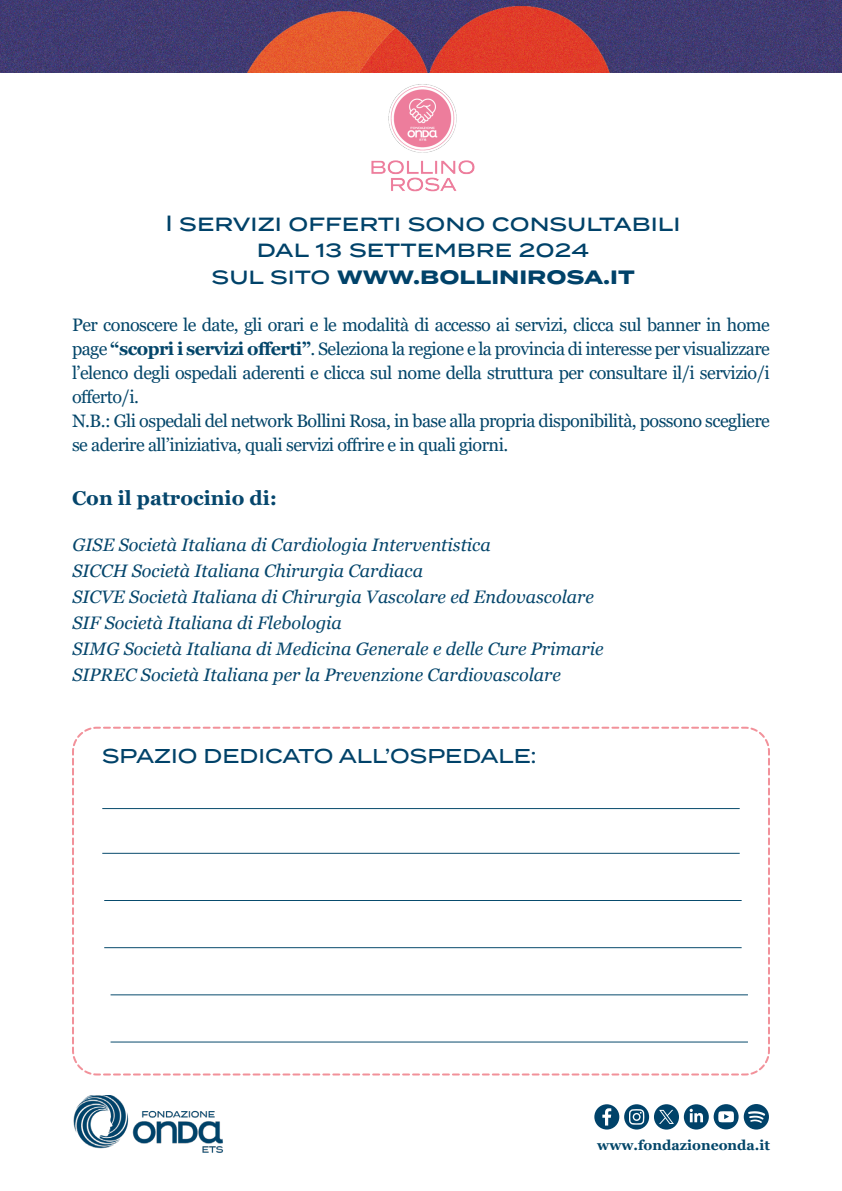
<style>
.page{position:relative;width:842px;height:1191px;background:#fff}
.page>*{position:absolute;margin:0;border:0;box-sizing:border-box;transform-origin:0 0}
.t1{font:500 22px "Termina";color:#004269}
.t2{font:700 22px "Termina";color:#004269}
.t3{font:500 20px "Termina";color:#004269}
.t4{font:700 20px "Georgia";color:#05466c}
.t5{font:18px/24px "Georgia";letter-spacing:-.03em;color:#04466a;text-align:justify}
.t6{font:italic 18px/26px "Georgia";color:#05466c}
.t7{font:700 14px "Georgia";color:#034669}
.s1{font-weight:500}
.s2{font-weight:700}
</style>
<div class="page">
<img style="left:73px;top:1095px;width:150px;height:57px">
<svg style="left:594px;top:1104px;width:175px;height:25px"></svg>
<svg style="left:72px;top:726px;width:698px;height:350px"></svg>
<hr style="left:102px;top:853px;width:638px;height:1px;background:#084b6d">
<hr style="left:104px;top:900px;width:638px;height:1px;background:#084b6d">
<hr style="left:102px;top:808px;width:638px;height:1px;background:#084b6d">
<hr style="left:104px;top:947px;width:638px;height:1px;background:#084b6d">
<hr style="left:111px;top:994px;width:637px;height:1px;background:#084b6d">
<hr style="left:111px;top:1041px;width:637px;height:1px;background:#084b6d">
<img style="left:0;top:0;width:842px;height:72px">
<img style="left:308px;top:72px;width:230px;height:120px">
<p class="t1" style="left:165px;top:207px;width:516px">I servizi offerti sono consultabili</p>
<p class="t1" style="left:257px;top:233px;width:334px">dal 13 settembre 2024</p>
<p class="t2" style="left:212px;top:259px;width:425px"><span class="s1">sul sito</span> WWW.BOLLINIROSA.IT</p>
<p class="t5" style="left:72px;top:313px;width:699px">Per conoscere le date, gli orari e le modalità di accesso ai servizi, clicca sul banner in home page <span class="s2">“scopri i servizi offerti”</span>. Seleziona la regione e la provincia di interesse per visualizzare l’elenco degli ospedali aderenti e clicca sul nome della struttura per consultare il/i servizio/i offerto/i.</p>
<p class="t5" style="left:72px;top:409px;width:699px">N.B.: Gli ospedali del network Bollini Rosa, in base alla propria disponibilità, possono scegliere se aderire all’iniziativa, quali servizi offrire e in quali giorni.</p>
<p class="t4" style="left:72px;top:485px;width:207px">Con il patrocinio di:</p>
<p class="t6" style="left:73px;top:532px;width:533px">GISE Società Italiana di Cardiologia Interventistica<br>SICCH Società Italiana Chirurgia Cardiaca<br>SICVE Società Italiana di Chirurgia Vascolare ed Endovascolare SIF Società Italiana di Flebologia<br>SIMG Società Italiana di Medicina Generale e delle Cure Primarie SIPREC Società Italiana per la Prevenzione Cardiovascolare</p>
<p class="t3" style="left:102px;top:740px;width:436px">SPAZIO DEDICATO ALL’OSPEDALE:</p>
<p class="t7" style="left:597px;top:1135px;width:174px">www.fondazioneonda.it</p>
</div>
